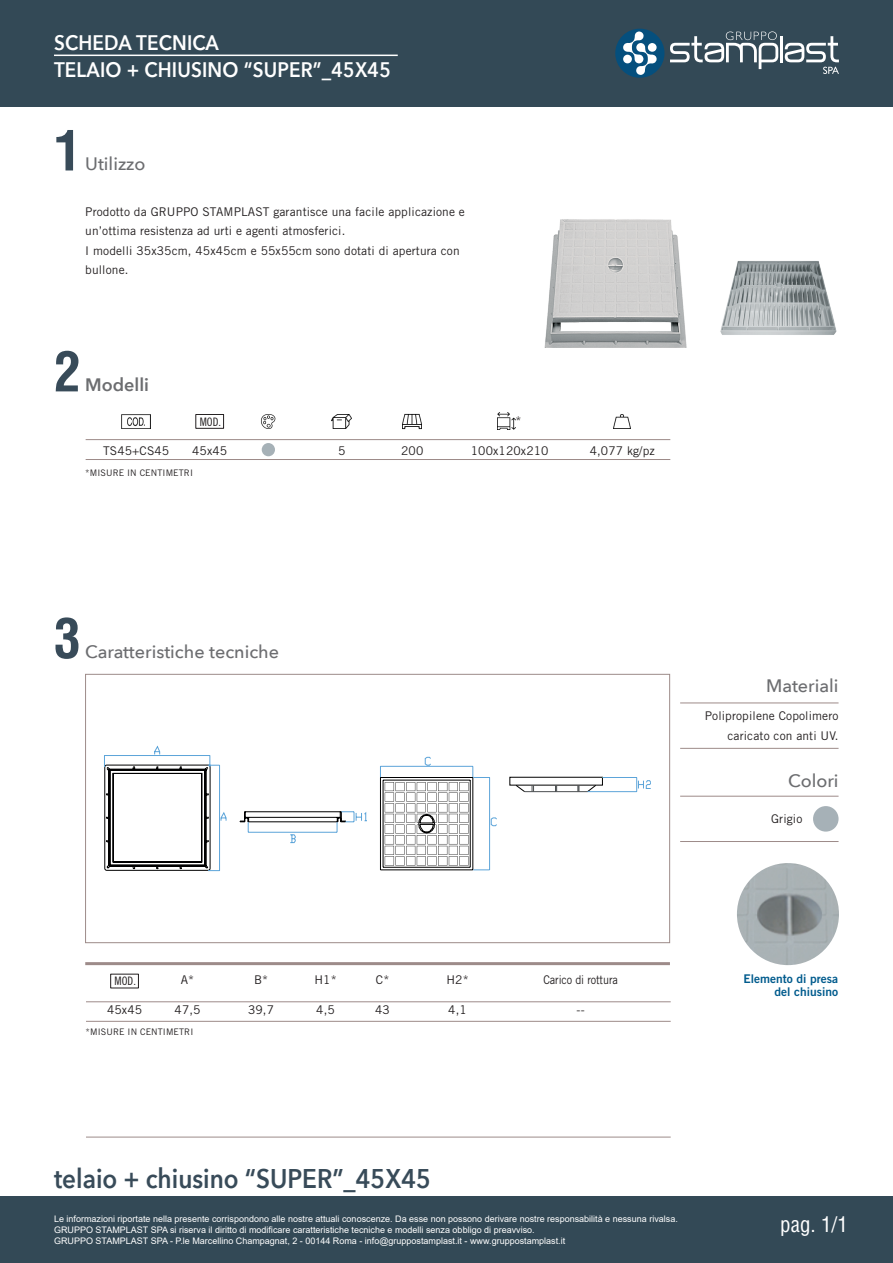
<style>
.page{position:relative;width:893px;height:1263px;background:#fff}
.page>*{position:absolute;margin:0;border:0;box-sizing:border-box;transform-origin:0 0}
.t1{font:700 condensed 54px "Helvetica CE";color:#384b59}
.t2{font:600 27px "Avenir Next";color:#384b59;scale:.9 1}
.t3{font:600 21px "Avenir Next";letter-spacing:.01em;color:#fff;scale:.9 1}
.t4{font:condensed 21px "Helvetica";color:#fff}
.t5{font:500 18px "Avenir Next";color:#6c6d70}
.t6{font:600 18px "Avenir Next";color:#6c6d70}
.Contenuto_Catalogo{font:12px/19.5px "Trade Gothic LT Std";letter-spacing:.01em;color:#231f20}
.t7{font:12px "Trade Gothic LT Std Bd 2";color:#005b8d}
.Contenuto_Catalogo-2{font:12px "Trade Gothic LT Std";letter-spacing:-.01em;color:#231f20;scale:.9 1}
.t8{font:11.7px "Trade Gothic LT Std Cn 18";color:#231f20}
.t9{font:9px "Arial";color:#fff}
.Contenuto_Catalogo-3{font:9px "Trade Gothic LT Std";letter-spacing:.01em;color:#231f20}
</style>
<div class="page">
<div style="left:110px;top:974px;width:29px;height:14px;border:1px solid #231f20"></div>
<hr style="left:86px;top:1137px;width:585px;height:1px;background:#9d8b89">
<img style="left:122px;top:414px;width:29px;height:15px">
<div style="left:195px;top:414px;width:29px;height:15px;border:1px solid #231f20"></div>
<img style="left:261px;top:414px;width:15px;height:15px">
<img style="left:332px;top:414px;width:19px;height:15px">
<img style="left:403px;top:413px;width:19px;height:17px">
<img style="left:498px;top:412px;width:17px;height:18px">
<img style="left:614px;top:414px;width:17px;height:15px">
<div style="left:0;top:1197px;width:893px;height:66px;background:#334956"></div>
<div style="left:0;top:0;width:893px;height:106px;background:#334956"></div>
<div style="left:85px;top:674px;width:585px;height:269px;border:1px solid #9d8b89"></div>
<div style="left:615px;top:29px;width:49px;height:49px;background:#054f7d;border-radius:50%"></div>
<hr style="left:780px;top:36px;width:3px;height:26px;background:#fff">
<svg style="left:670px;top:31px;width:108px;height:38px"></svg>
<svg style="left:623px;top:31px;width:34px;height:44px"></svg>
<div style="left:648px;top:43px;width:9px;height:9px;background:#fff;border-radius:50%"></div>
<div style="left:623px;top:55px;width:9px;height:8px;background:#fff;border-radius:50%"></div>
<svg style="left:785px;top:36px;width:54px;height:38px"></svg>
<hr style="left:54px;top:55px;width:344px;height:1px;background:#fff">
<hr style="left:85px;top:962px;width:585px;height:3px;background:#9d8b89">
<img style="left:544px;top:219px;width:143px;height:128px">
<img style="left:720px;top:261px;width:117px;height:74px">
<div style="left:262px;top:443px;width:13px;height:13px;background:#a6b1b7;border-radius:50%"></div>
<hr style="left:86px;top:459px;width:584px;height:1px;background:#9d8b89">
<hr style="left:86px;top:439px;width:584px;height:1px;background:#9d8b89">
<hr style="left:680px;top:703px;width:158px;height:1px;background:#9d8b89">
<hr style="left:680px;top:748px;width:158px;height:1px;background:#9d8b89">
<div style="left:813px;top:806px;width:25px;height:26px;background:#a6b1b7;border-radius:50%"></div>
<hr style="left:680px;top:796px;width:158px;height:1px;background:#9d8b89">
<hr style="left:680px;top:841px;width:158px;height:1px;background:#9d8b89">
<img style="left:737px;top:863px;width:102px;height:102px;border-radius:51px">
<svg style="left:104px;top:746px;width:144px;height:125px"></svg>
<svg style="left:248px;top:757px;width:403px;height:113px"></svg>
<hr style="left:86px;top:1021px;width:585px;height:1px;background:#9d8b89">
<hr style="left:86px;top:1001px;width:585px;height:1px;background:#9d8b89">
<p class="t3" style="left:54px;top:24px;width:185px">SCHEDA TECNICA</p>
<p class="t3" style="left:54px;top:51px;width:376px">TELAIO + CHIUSINO “SUPER”_45X45</p>
<p class="t1" style="left:54px;top:117px;width:28px">1</p>
<p class="t5" style="left:85px;top:149px;width:62px">Utilizzo</p>
<p class="Contenuto_Catalogo" style="left:85px;top:201px;width:381px">Prodotto da GRUPPO STAMPLAST garantisce una facile applicazione e un’ottima resistenza ad urti e agenti atmosferici.</p>
<p class="Contenuto_Catalogo" style="left:85px;top:240px;width:376px">I modelli 35x35cm, 45x45cm e 55x55cm sono dotati di apertura con bullone.</p>
<p class="t1" style="left:54px;top:338px;width:28px">2</p>
<p class="t6" style="left:85px;top:370px;width:65px">Modelli</p>
<p class="t8" style="left:200px;top:415px;width:23px">MOD.</p>
<p class="Contenuto_Catalogo" style="left:515px;top:410px;width:7px">*</p>
<p class="Contenuto_Catalogo" style="left:103px;top:440px;width:68px">TS45+CS45</p>
<p class="Contenuto_Catalogo" style="left:192px;top:440px;width:37px">45x45</p>
<p class="Contenuto_Catalogo" style="left:338px;top:440px;width:9px">5</p>
<p class="Contenuto_Catalogo" style="left:401px;top:440px;width:24px">200</p>
<p class="Contenuto_Catalogo" style="left:471px;top:440px;width:79px">100x120x210</p>
<p class="Contenuto_Catalogo" style="left:590px;top:440px;width:67px">4,077 kg/pz</p>
<p class="Contenuto_Catalogo-3" style="left:85px;top:467px;width:109px">*MISURE IN CENTIMETRI</p>
<p class="t1" style="left:54px;top:605px;width:28px">3</p>
<p class="t5" style="left:85px;top:636px;width:195px">Caratteristiche tecniche</p>
<p class="t5" style="left:766px;top:670px;width:74px">Materiali</p>
<p class="Contenuto_Catalogo" style="left:705px;top:706px;width:135px;text-align:right">Polipropilene Copolimero caricato con anti UV.</p>
<p class="t5" style="left:788px;top:766px;width:52px">Colori</p>
<p class="Contenuto_Catalogo" style="left:771px;top:809px;width:33px">Grigio</p>
<p class="t8" style="left:115px;top:974px;width:23px">MOD.</p>
<p class="Contenuto_Catalogo" style="left:181px;top:970px;width:15px">A*</p>
<p class="Contenuto_Catalogo" style="left:254px;top:970px;width:16px">B*</p>
<p class="Contenuto_Catalogo" style="left:314px;top:970px;width:24px">H1*</p>
<p class="Contenuto_Catalogo" style="left:376px;top:970px;width:15px">C*</p>
<p class="Contenuto_Catalogo" style="left:446px;top:970px;width:24px">H2*</p>
<p class="Contenuto_Catalogo-2" style="left:543px;top:973px;width:84px">Carico di rottura</p>
<p class="Contenuto_Catalogo" style="left:107px;top:1000px;width:37px">45x45</p>
<p class="Contenuto_Catalogo" style="left:175px;top:1000px;width:28px">47,5</p>
<p class="Contenuto_Catalogo" style="left:248px;top:1000px;width:28px">39,7</p>
<p class="Contenuto_Catalogo" style="left:316px;top:1000px;width:20px">4,5</p>
<p class="Contenuto_Catalogo" style="left:375px;top:1000px;width:16px">43</p>
<p class="Contenuto_Catalogo" style="left:448px;top:1000px;width:20px">4,1</p>
<p class="Contenuto_Catalogo" style="left:577px;top:1000px;width:10px">--</p>
<p class="Contenuto_Catalogo-3" style="left:86px;top:1027px;width:109px">*MISURE IN CENTIMETRI</p>
<p class="t2" style="left:54px;top:1155px;width:420px">telaio + chiusino “SUPER”_45X45</p>
<p class="t9" style="left:54px;top:1213px;width:625px">Le informazioni riportate nella presente corrispondono alle nostre attuali conoscenze. Da esse non possono derivare nostre responsabilità e nessuna rivalsa.</p>
<p class="t9" style="left:54px;top:1224px;width:482px">GRUPPO STAMPLAST SPA si riserva il diritto di modificare caratteristiche tecniche e modelli senza obbligo di preavviso.</p>
<p class="t9" style="left:54px;top:1235px;width:513px">GRUPPO STAMPLAST SPA - P.le Marcellino Champagnat, 2 - 00144 Roma - info@gruppostamplast.it - www.gruppostamplast.it</p>
<p class="t7" style="left:743px;top:971px;width:96px">Elemento di presa</p>
<p class="t7" style="left:774px;top:984px;width:65px">del chiusino</p>
<p class="t4" style="left:780px;top:1211px;width:69px">pag. 1/1</p>
</div>
